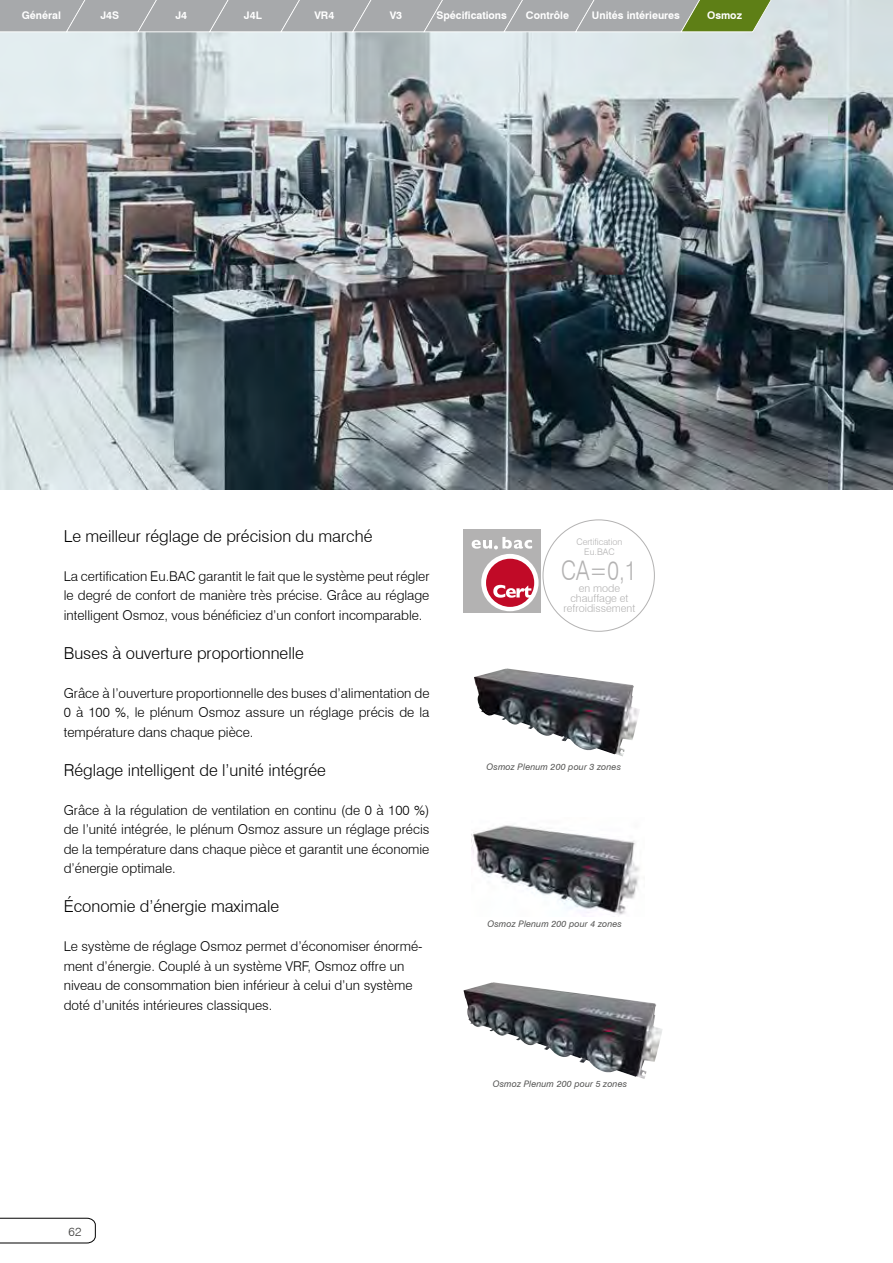
<style>
.page{position:relative;width:893px;height:1263px;background:#fff}
.page>*{position:absolute;margin:0;border:0;box-sizing:border-box;transform-origin:0 0}
.t1{font:300 27px "Swiss 721 BT";color:#b3b2b2;scale:.8 1}
.t2{font:300 16.5px "Swiss 721 BT";color:#000}
.t3{font:300 13.5px/19.5px "Swiss 721 BT";color:#000;text-align:justify}
.t4{font:300 12px "Swiss 721 BT";color:#3c3c3b}
.t5{font:300 10.8px/9.9px "Swiss 721 BT";color:#b3b2b2;text-align:center}
.t6{font:700 10.5px "Swiss 721 BT";color:#fff}
.t7{font:italic 9px "Swiss 721 BT";letter-spacing:.01em;color:#575756}
.t8{font:300 9px/9.9px "Swiss 721 BT";color:#b3b2b2;text-align:center}
</style>
<div class="page">
<img style="left:0;top:0;width:893px;height:489px">
<div style="left:463px;top:529px;width:78px;height:84px;background:#b3b2b2"></div>
<svg style="left:481px;top:554px;width:58px;height:57px"></svg>
<div style="left:486px;top:559px;width:48px;height:48px;background:#c10a27;border-radius:50%"></div>
<svg style="left:493px;top:585px;width:39px;height:13px"></svg>
<svg style="left:472px;top:537px;width:60px;height:12px"></svg>
<img style="left:463px;top:982px;width:200px;height:97px">
<img style="left:471px;top:825px;width:169px;height:90px">
<img style="left:474px;top:668px;width:166px;height:88px">
<svg style="left:0;top:1217px;width:96px;height:27px"></svg>
<svg style="left:0;top:0;width:785px;height:33px"></svg>
<p class="t6" style="left:22px;top:9px;width:41px">Général</p>
<p class="t6" style="left:100px;top:9px;width:20px">J4S</p>
<p class="t6" style="left:175px;top:9px;width:13px">J4</p>
<p class="t6" style="left:244px;top:9px;width:19px">J4L</p>
<p class="t6" style="left:314px;top:9px;width:22px">VR4</p>
<p class="t6" style="left:390px;top:9px;width:14px">V3</p>
<p class="t6" style="left:436px;top:9px;width:72px">Spécifications</p>
<p class="t6" style="left:526px;top:9px;width:45px">Contrôle</p>
<p class="t6" style="left:592px;top:9px;width:90px">Unités intérieures</p>
<p class="t6" style="left:707px;top:9px;width:36px">Osmoz</p>
<p class="t2" style="left:64px;top:526px;width:310px">Le meilleur réglage de précision du marché</p>
<p class="t3" style="left:64px;top:566px;width:367px">La certification Eu.BAC garantit le fait que le système peut régler le degré de confort de manière très précise. Grâce au réglage intelligent Osmoz, vous bénéficiez d’un confort incomparable.</p>
<p class="t2" style="left:64px;top:643px;width:242px">Buses à ouverture proportionnelle</p>
<p class="t3" style="left:64px;top:683px;width:367px">Grâce à l’ouverture proportionnelle des buses d’alimentation de 0 à 100 %, le plénum Osmoz assure un réglage précis de la température dans chaque pièce.</p>
<p class="t2" style="left:64px;top:760px;width:264px">Réglage intelligent de l’unité intégrée</p>
<p class="t3" style="left:64px;top:800px;width:367px">Grâce à la régulation de ventilation en continu (de 0 à 100 %) de l’unité intégrée, le plénum Osmoz assure un réglage précis de la température dans chaque pièce et garantit une économie d’énergie optimale.</p>
<p class="t2" style="left:64px;top:896px;width:217px">Économie d’énergie maximale</p>
<p class="t3" style="left:64px;top:936px;width:360px;text-align:left">Le système de réglage Osmoz permet d’économiser énormé&shy;ment d’énergie. Couplé à un système VRF, Osmoz offre un niveau de consommation bien inférieur à celui d’un système doté d’unités intérieures classiques.</p>
<p class="t4" style="left:69px;top:1224px;width:14px">62</p>
<p class="t8" style="left:576px;top:537px;width:47px">Certification<br>Eu.BAC</p>
<p class="t5" style="left:564px;top:583px;width:73px">en mode chauffage et refroidissement</p>
<h1 class="t1" style="left:561px;top:554px;width:95px">CA=0,1</h1>
<p class="t7" style="left:487px;top:761px;width:136px">Osmoz Plenum 200 pour 3 zones</p>
<p class="t7" style="left:487px;top:918px;width:136px">Osmoz Plenum 200 pour 4 zones</p>
<p class="t7" style="left:493px;top:1079px;width:136px">Osmoz Plenum 200 pour 5 zones</p>
</div>
